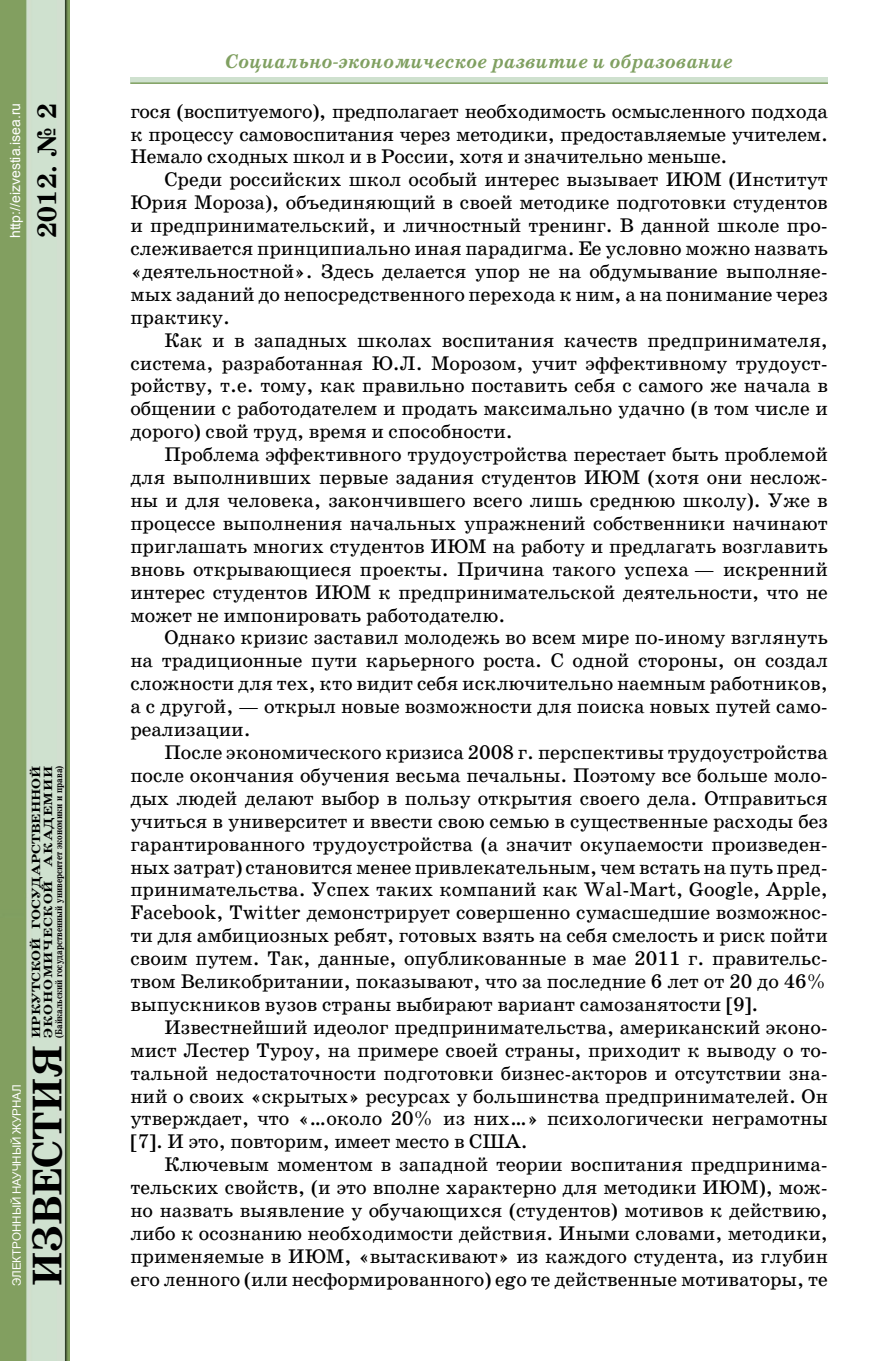
<style>
.page{position:relative;width:896px;height:1361px;background:#fff}
.page>*{position:absolute;margin:0;border:0;box-sizing:border-box;transform-origin:0 0}
.t1{font:700 42px "School Book C";color:#000}
.t2{font:700 27px "School Book C";color:#000}
.t3{font:20px/22.8px "School Book C";color:#000;text-align:justify}
.t4{font:italic 700 20px "School Book C";color:#80a061}
.t5{font:14px "Arial";color:#fff}
.t6{font:700 12px/12px "School Book C";color:#000;scale:1.25 1}
.t7{font:11.6px "Arial";color:#fff}
.t8{font:700 10px "School Book C";color:#000;scale:.85 1}
</style>
<div class="page">
<div style="left:130px;top:77px;width:698px;height:7px;background:#cfe1cf"></div>
<img style="left:0;top:0;width:70px;height:1361px">
<hr style="left:130px;top:82px;width:698px;height:2px;background:#80a061">
<p class="t5" style="left:6px;top:238px;width:137px;rotate:-90deg">http://eizvestia.isea.ru</p>
<h2 class="t2" style="left:32px;top:238px;width:136px;rotate:-90deg">2012. № 2</h2>
<p class="t7" style="left:9px;top:1286px;width:203px;rotate:-90deg">ЭЛЕКТРОННЫЙ НАУЧНЫЙ ЖУРНАЛ</p>
<p class="t6" style="left:30px;top:1037px;width:219px;rotate:-90deg">ИРКУТСКОЙ ГОСУДАРСТВЕННОЙ<br>ЭКОНОМИЧЕСКОЙ АКАДЕМИИ</p>
<p class="t8" style="left:53px;top:1037px;width:322px;rotate:-90deg">(Байкальский государственный университет экономики и права)</p>
<h1 class="t1" style="left:24px;top:1286px;width:243px;rotate:-90deg">ИЗВЕСТИЯ</h1>
<p class="t4" style="left:225px;top:51px;width:509px">Социально-экономическое развитие и образование</p>
<p class="t3" style="left:130px;top:100px;width:699px">гося (воспитуемого), предполагает необходимость осмысленного подхода к процессу самовоспитания через методики, предоставляемые учителем.<br>Немало сходных школ и в России, хотя и значительно меньше.</p>
<p class="t3" style="left:130px;top:168px;width:699px;text-indent:34px">Среди российских школ особый интерес вызывает ИЮМ (Институт Юрия Мороза), объединяющий в своей методике подготовки студентов и предпринимательский, и личностный тренинг. В данной школе про&shy;слеживается принципиально иная парадигма. Ее условно можно назвать «деятельностной». Здесь делается упор не на обдумывание выполняе&shy;мых заданий до непосредственного перехода к ним, а на понимание через практику.</p>
<p class="t3" style="left:130px;top:329px;width:699px;text-indent:34px">Как и в западных школах воспитания качеств предпринимателя, система, разработанная Ю.Л. Морозом, учит эффективному трудоуст&shy;ройству, т.е. тому, как правильно поставить себя с самого же начала в общении с работодателем и продать максимально удачно (в том числе и дорого) свой труд, время и способности.</p>
<p class="t3" style="left:130px;top:443px;width:699px;text-indent:34px">Проблема эффективного трудоустройства перестает быть проблемой для выполнивших первые задания студентов ИЮМ (хотя они неслож&shy;ны и для человека, закончившего всего лишь среднюю школу). Уже в процессе выполнения начальных упражнений собственники начинают приглашать многих студентов ИЮМ на работу и предлагать возглавить вновь открывающиеся проекты. Причина такого успеха — искренний интерес студентов ИЮМ к предпринимательской деятельности, что не может не импонировать работодателю.</p>
<p class="t3" style="left:130px;top:626px;width:699px;text-indent:34px">Однако кризис заставил молодежь во всем мире по-иному взглянуть на традиционные пути карьерного роста. С одной стороны, он создал сложности для тех, кто видит себя исключительно наемным работников, а с другой, — открыл новые возможности для поиска новых путей само&shy;реализации.</p>
<p class="t3" style="left:130px;top:741px;width:699px;text-indent:34px">После экономического кризиса 2008 г. перспективы трудоустройства после окончания обучения весьма печальны. Поэтому все больше моло&shy;дых людей делают выбор в пользу открытия своего дела. Отправиться учиться в университет и ввести свою семью в существенные расходы без гарантированного трудоустройства (а значит окупаемости произведен&shy;ных затрат) становится менее привлекательным, чем встать на путь пред&shy;принимательства. Успех таких компаний как Wal-Mart, Google, Apple, Facebook, Twitter демонстрирует совершенно сумасшедшие возможнос&shy;ти для амбициозных ребят, готовых взять на себя смелость и риск пойти своим путем. Так, данные, опубликованные в мае 2011 г. правительс&shy;твом Великобритании, показывают, что за последние 6 лет от 20 до 46% выпускников вузов страны выбирают вариант самозанятости [9].</p>
<p class="t3" style="left:130px;top:1016px;width:699px;text-indent:34px">Известнейший идеолог предпринимательства, американский эконо&shy;мист Лестер Туроу, на примере своей страны, приходит к выводу о то&shy;тальной недостаточности подготовки бизнес-акторов и отсутствии зна&shy;ний о своих «скрытых» ресурсах у большинства предпринимателей. Он утверждает, что «…около 20% из них…» психологически неграмотны [7]. И это, повторим, имеет место в США.</p>
<p class="t3" style="left:130px;top:1153px;width:699px;text-indent:34px">Ключевым моментом в западной теории воспитания предпринима&shy;тельских свойств, (и это вполне характерно для методики ИЮМ), мож&shy;но назвать выявление у обучающихся (студентов) мотивов к действию, либо к осознанию необходимости действия. Иными словами, методики, применяемые в ИЮМ, «вытаскивают» из каждого студента, из глубин его ленного (или несформированного) ego те действенные мотиваторы, те</p>
</div>
